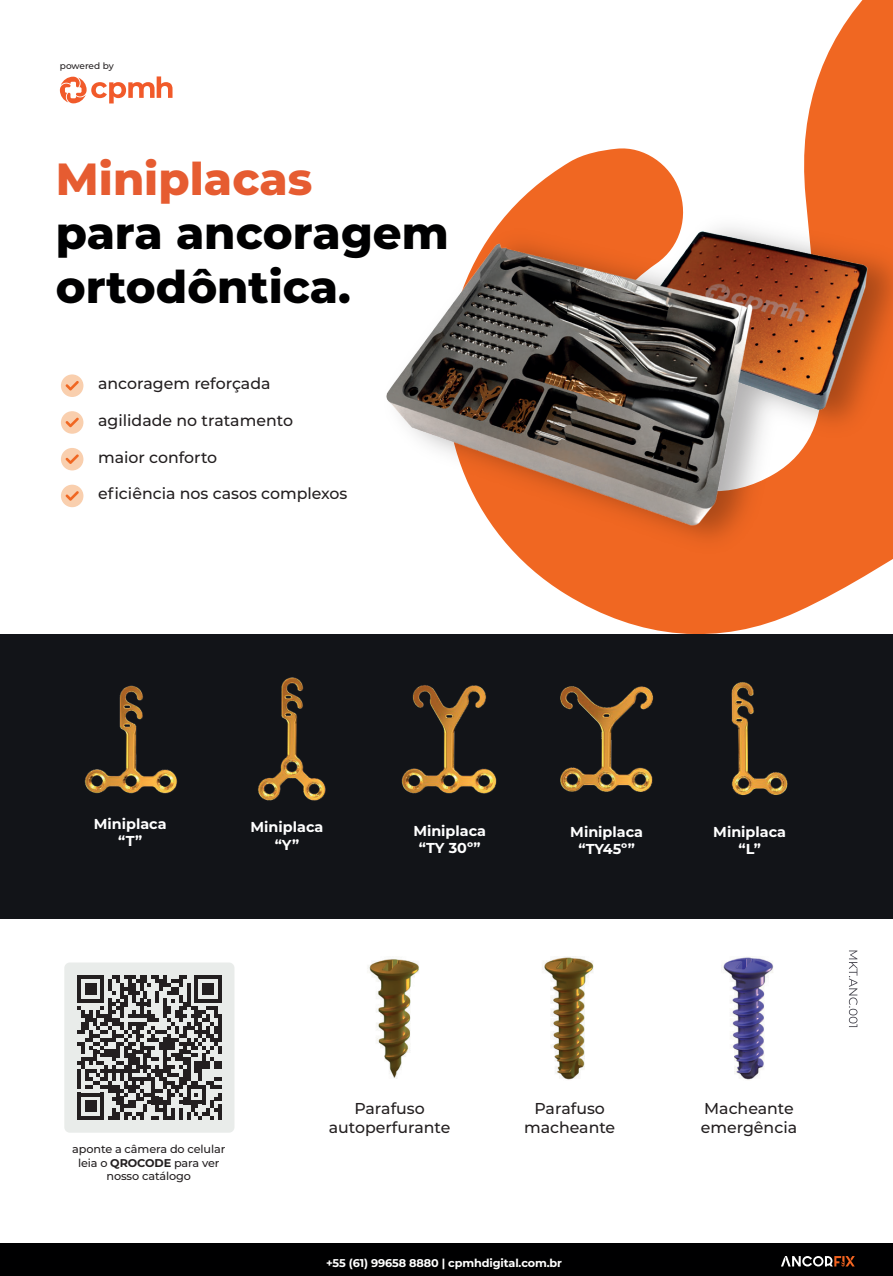
<style>
.page{position:relative;width:893px;height:1276px;background:#fff}
.page>*{position:absolute;margin:0;border:0;box-sizing:border-box;transform-origin:0 0}
.t1{font:800 45px/54px "Montserrat";color:#000001}
.t2{font:800 45px "Montserrat";color:#e65c31}
.t3{font:500 15.75px/18.9px "Montserrat";color:#231f20;text-align:center}
.t4{font:700 14.4px/17.3px "Montserrat";color:#fff;text-align:center}
.t5{font:500 11.25px/13.5px "Montserrat";letter-spacing:-.01em;color:#231f20;text-align:center}
.t6{font:700 11.25px "Montserrat";letter-spacing:-.01em;color:#fff}
.t7{font:500 9px "Montserrat";letter-spacing:-.01em;color:#231f20}
.s1{font-weight:700}
</style>
<div class="page">
<svg style="left:517px;top:0;width:376px;height:634px"></svg>
<div style="left:0;top:634px;width:893px;height:284px;background:#121418"></div>
<img style="left:84px;top:685px;width:94px;height:109px">
<img style="left:258px;top:677px;width:68px;height:124px">
<img style="left:401px;top:685px;width:96px;height:109px">
<img style="left:560px;top:686px;width:94px;height:106px">
<img style="left:731px;top:682px;width:57px;height:114px">
<img style="left:368px;top:959px;width:51px;height:120px">
<img style="left:542px;top:957px;width:52px;height:123px">
<img style="left:721px;top:957px;width:53px;height:123px">
<svg style="left:849px;top:950px;width:8px;height:77px"></svg>
<div style="left:64px;top:962px;width:170px;height:170px;background:#e9ecea;border-radius:6px"></div>
<svg style="left:77px;top:975px;width:145px;height:145px"></svg>
<hr style="left:218px;top:1104px;width:4px;height:16px;background:#231f20">
<img style="left:488px;top:203px;width:405px;height:367px">
<img style="left:592px;top:199px;width:301px;height:229px">
<img style="left:386px;top:239px;width:375px;height:291px">
<div style="left:0;top:1243px;width:893px;height:33px;background:#000001"></div>
<svg style="left:781px;top:1256px;width:74px;height:10px"></svg>
<div style="left:61px;top:374px;width:22px;height:23px;background:#f9cfae;border-radius:50%"></div>
<svg style="left:65px;top:381px;width:14px;height:9px"></svg>
<div style="left:61px;top:411px;width:22px;height:23px;background:#f9cfae;border-radius:50%"></div>
<svg style="left:65px;top:418px;width:14px;height:9px"></svg>
<div style="left:61px;top:448px;width:22px;height:22px;background:#f9cfae;border-radius:50%"></div>
<svg style="left:65px;top:454px;width:14px;height:10px"></svg>
<div style="left:61px;top:485px;width:22px;height:22px;background:#f9cfae;border-radius:50%"></div>
<svg style="left:65px;top:491px;width:14px;height:10px"></svg>
<svg style="left:60px;top:76px;width:113px;height:27px"></svg>
<p class="t7" style="left:60px;top:60px;width:55px">powered by</p>
<h1 class="t2" style="left:56px;top:146px;width:258px">Miniplacas</h1>
<h1 class="t1" style="left:56px;top:204px;width:394px">para ancoragem ortodôntica.</h1>
<p class="t3" style="left:98px;top:373px;width:174px">ancoragem reforçada</p>
<p class="t3" style="left:98px;top:410px;width:196px">agilidade no tratamento</p>
<p class="t3" style="left:98px;top:447px;width:121px">maior conforto</p>
<p class="t3" style="left:98px;top:484px;width:251px">eficiência nos casos complexos</p>
<p class="t4" style="left:94px;top:814px;width:74px">Miniplaca “T”</p>
<p class="t4" style="left:251px;top:818px;width:74px">Miniplaca “Y”</p>
<p class="t4" style="left:413px;top:821px;width:74px">Miniplaca “TY 30º”</p>
<p class="t4" style="left:570px;top:822px;width:74px">Miniplaca “TY45º”</p>
<p class="t4" style="left:713px;top:822px;width:74px">Miniplaca “L”</p>
<p class="t5" style="left:72px;top:1142px;width:155px">aponte a câmera do celular leia o <span class="s1">QROCODE</span> para ver nosso catálogo</p>
<p class="t3" style="left:329px;top:1098px;width:123px">Parafuso autoperfurante</p>
<p class="t3" style="left:524px;top:1098px;width:93px">Parafuso macheante</p>
<p class="t3" style="left:701px;top:1098px;width:98px;text-align:left">Macheante emergência</p>
<p class="t6" style="left:326px;top:1254px;width:238px">+55 (61) 99658 8880 | cpmhdigital.com.br</p>
</div>
